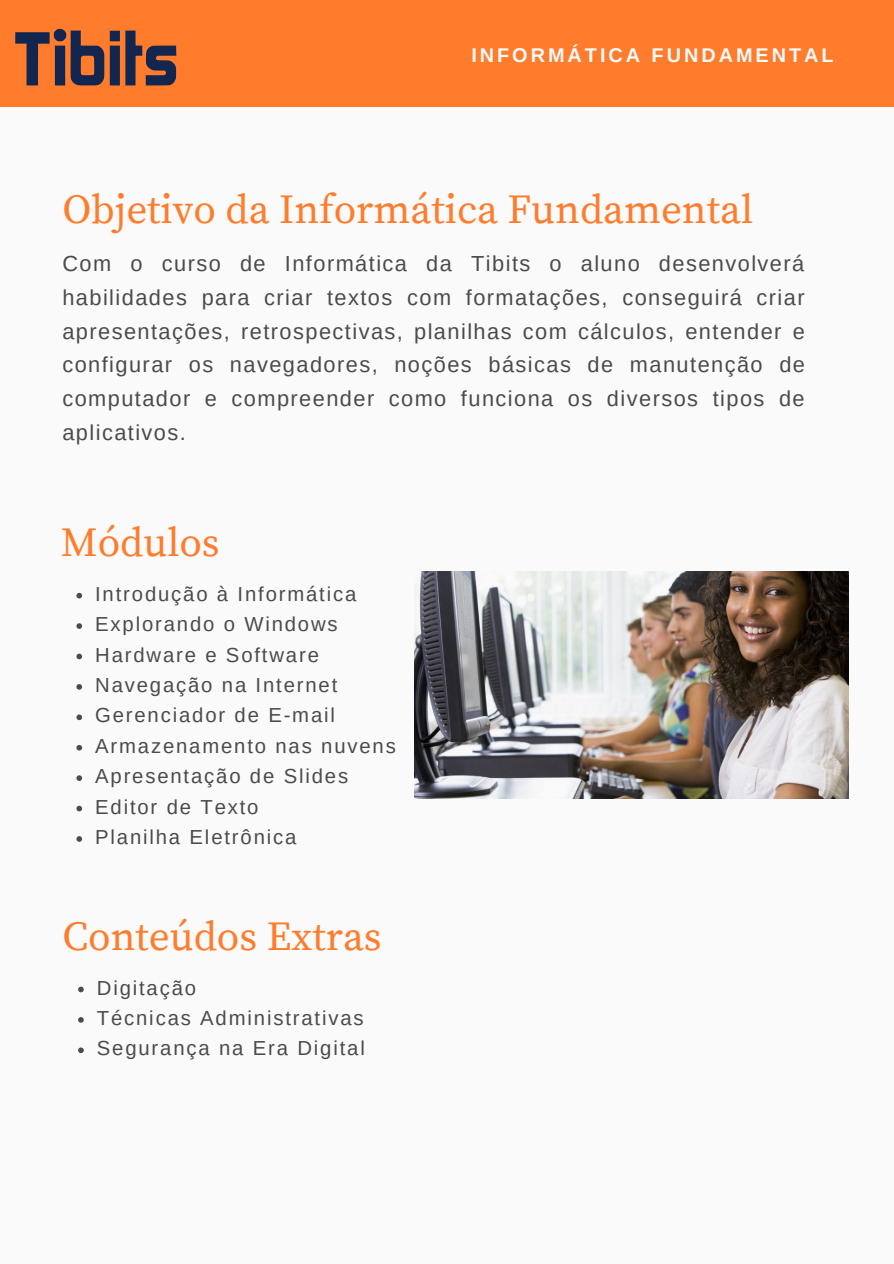
<style>
.page{position:relative;width:894px;height:1264px;background:#fff}
.page>*{position:absolute;margin:0;border:0;box-sizing:border-box;transform-origin:0 0}
.t1{font:40.95px "Source Serif Pro";color:#ff7c2c}
.t2{font:21.75px/33.8px "Arimo";letter-spacing:.065em;color:#4b4b4b;text-align:justify}
.t3{font:20.25px "Arimo";letter-spacing:.09em;color:#4b4b4b}
.t4{font:700 19.8px "Arimo";letter-spacing:.15em;color:#fafafa}
</style>
<div class="page">
<div style="left:0;top:0;width:893px;height:1263px;background:#fafafa"></div>
<div style="left:0;top:0;width:893px;height:107px;background:#ff7c2c"></div>
<svg style="left:15px;top:28px;width:89px;height:58px"></svg>
<svg style="left:110px;top:31px;width:66px;height:54px"></svg>
<img style="left:414px;top:571px;width:433px;height:227px">
<svg style="left:76px;top:593px;width:6px;height:5px"></svg>
<svg style="left:76px;top:623px;width:6px;height:6px"></svg>
<svg style="left:76px;top:653px;width:6px;height:6px"></svg>
<svg style="left:76px;top:684px;width:6px;height:5px"></svg>
<svg style="left:76px;top:714px;width:6px;height:6px"></svg>
<svg style="left:76px;top:745px;width:6px;height:5px"></svg>
<svg style="left:76px;top:775px;width:6px;height:6px"></svg>
<svg style="left:76px;top:805px;width:6px;height:6px"></svg>
<svg style="left:76px;top:836px;width:6px;height:5px"></svg>
<svg style="left:78px;top:986px;width:6px;height:6px"></svg>
<svg style="left:78px;top:1017px;width:6px;height:5px"></svg>
<svg style="left:78px;top:1047px;width:6px;height:6px"></svg>
<p class="t4" style="left:471px;top:44px;width:364px">INFORMÁTICA FUNDAMENTAL</p>
<p class="t1" style="left:62px;top:186px;width:692px">Objetivo da Informática Fundamental</p>
<p class="t2" style="left:62px;top:246px;width:744px">Com o curso de Informática da Tibits o aluno desenvolverá habilidades para criar textos com formatações, conseguirá criar apresentações, retrospectivas, planilhas com cálculos, entender e configurar os navegadores, noções básicas de manutenção de computador e compreender como funciona os diversos tipos de aplicativos.</p>
<p class="t1" style="left:61px;top:518px;width:161px">Módulos</p>
<p class="t3" style="left:95px;top:582px;width:263px">Introdução à Informática</p>
<p class="t3" style="left:95px;top:613px;width:244px">Explorando o Windows</p>
<p class="t3" style="left:95px;top:643px;width:225px">Hardware e Software</p>
<p class="t3" style="left:95px;top:673px;width:243px">Navegação na Internet</p>
<p class="t3" style="left:95px;top:704px;width:241px">Gerenciador de E-mail</p>
<p class="t3" style="left:95px;top:734px;width:302px">Armazenamento nas nuvens</p>
<p class="t3" style="left:95px;top:765px;width:254px">Apresentação de Slides</p>
<p class="t3" style="left:95px;top:795px;width:165px">Editor de Texto</p>
<p class="t3" style="left:95px;top:825px;width:203px">Planilha Eletrônica</p>
<p class="t1" style="left:62px;top:912px;width:321px">Conteúdos Extras</p>
<p class="t3" style="left:97px;top:976px;width:101px">Digitação</p>
<p class="t3" style="left:97px;top:1006px;width:268px">Técnicas Administrativas</p>
<p class="t3" style="left:97px;top:1037px;width:269px">Segurança na Era Digital</p>
</div>
